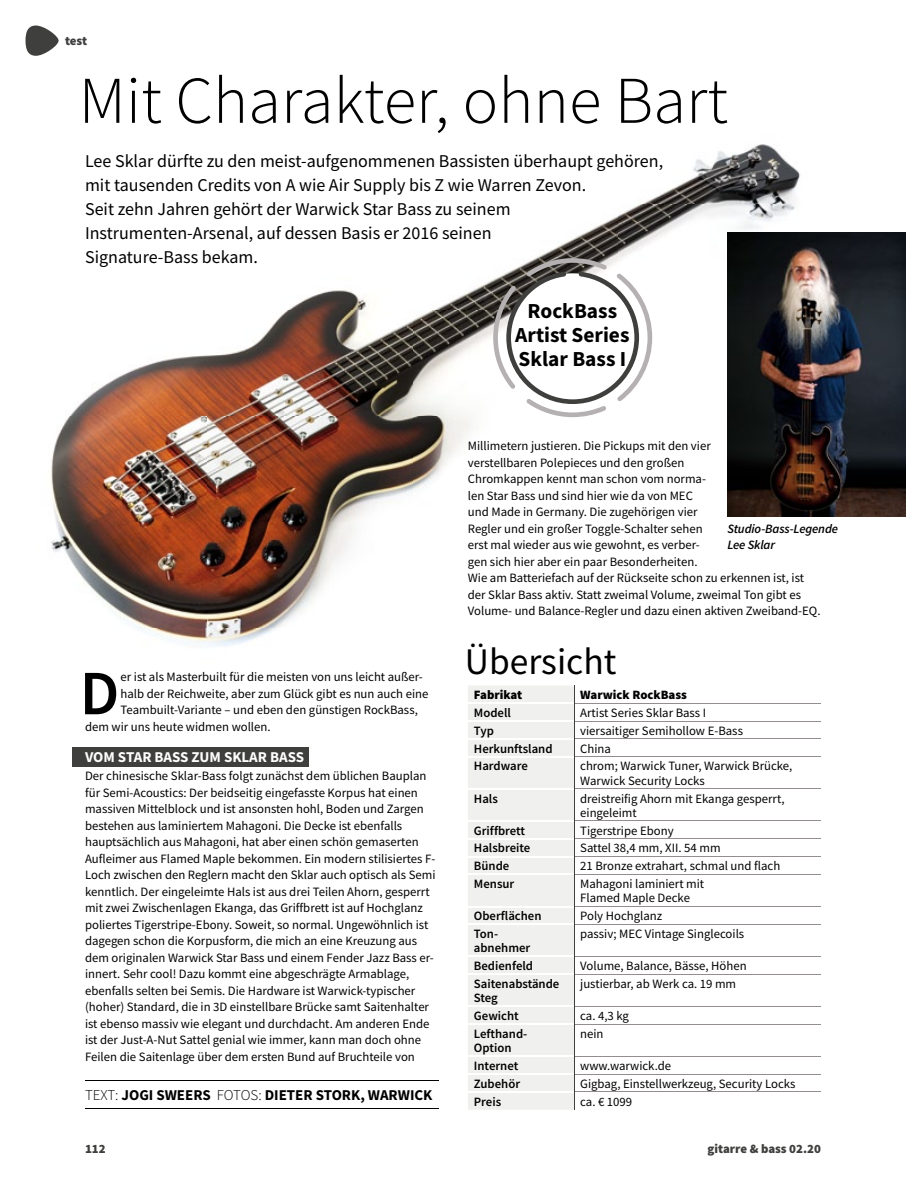
<style>
.page{position:relative;width:906px;height:1191px;background:#fff}
.page>*{position:absolute;margin:0;border:0;box-sizing:border-box;transform-origin:0 0}
.t1{font:300 66.75px "Source Sans Pro";color:#000}
.t2{font:600 63.15px "Source Sans Pro";color:#000}
.t3{font:37.5px "Source Sans Pro";color:#000}
.t4{font:700 21.3px/24.2px "Source Sans Pro";color:#000;text-align:center}
.t5{font:18px/24px "Source Sans Pro";color:#000}
.t6{font:700 15px "Source Sans Pro";color:#000}
.t7{font:700 15px "Source Sans Pro";color:#fff}
.t8{font:12.75px/16.5px "Source Sans Pro";color:#000}
.t9{font:600 12.75px/14.2px "Source Sans Pro";color:#000}
.t10{font:italic 600 12.75px/16.5px "Source Sans Pro";letter-spacing:-.01em;color:#000}
.t11{font:900 12.75px "Source Sans Pro";color:#3f3f3e}
.t12{font:900 12.75px "Source Sans Pro";color:#000}
.s1{font-weight:300}
</style>
<div class="page">
<hr style="left:85px;top:1080px;width:353px;height:1px;background:#000">
<hr style="left:85px;top:1108px;width:353px;height:1px;background:#000">
<img style="left:51px;top:144px;width:824px;height:502px">
<svg style="left:493px;top:258px;width:159px;height:159px"></svg>
<div style="left:72px;top:746px;width:236px;height:20px;background:#3f3f3e"></div>
<div style="left:468px;top:686px;width:106px;height:423px;background:#f0f1ef"></div>
<hr style="left:468px;top:720px;width:106px;height:2px;background:#fff">
<hr style="left:468px;top:738px;width:106px;height:1px;background:#fff">
<hr style="left:468px;top:756px;width:106px;height:1px;background:#fff">
<hr style="left:468px;top:788px;width:106px;height:1px;background:#fff">
<hr style="left:468px;top:820px;width:106px;height:1px;background:#fff">
<hr style="left:468px;top:838px;width:106px;height:1px;background:#fff">
<hr style="left:468px;top:856px;width:106px;height:1px;background:#fff">
<hr style="left:468px;top:873px;width:106px;height:2px;background:#fff">
<hr style="left:468px;top:905px;width:106px;height:2px;background:#fff">
<hr style="left:468px;top:923px;width:106px;height:2px;background:#fff">
<hr style="left:468px;top:955px;width:106px;height:2px;background:#fff">
<hr style="left:468px;top:973px;width:106px;height:2px;background:#fff">
<hr style="left:468px;top:1005px;width:106px;height:2px;background:#fff">
<hr style="left:468px;top:1023px;width:106px;height:2px;background:#fff">
<hr style="left:468px;top:1055px;width:106px;height:2px;background:#fff">
<hr style="left:468px;top:1073px;width:106px;height:1px;background:#fff">
<hr style="left:468px;top:1091px;width:106px;height:1px;background:#fff">
<hr style="left:468px;top:702px;width:106px;height:2px;background:#fff">
<hr style="left:574px;top:703px;width:246px;height:1px;background:#938e8d">
<hr style="left:574px;top:720px;width:246px;height:1px;background:#938e8d">
<hr style="left:574px;top:738px;width:246px;height:1px;background:#938e8d">
<hr style="left:574px;top:756px;width:246px;height:1px;background:#938e8d">
<hr style="left:574px;top:788px;width:246px;height:1px;background:#938e8d">
<hr style="left:574px;top:820px;width:246px;height:1px;background:#938e8d">
<hr style="left:574px;top:838px;width:246px;height:1px;background:#938e8d">
<hr style="left:574px;top:856px;width:246px;height:1px;background:#938e8d">
<hr style="left:574px;top:874px;width:246px;height:1px;background:#938e8d">
<hr style="left:574px;top:906px;width:246px;height:1px;background:#938e8d">
<hr style="left:574px;top:924px;width:246px;height:1px;background:#938e8d">
<hr style="left:574px;top:956px;width:246px;height:1px;background:#938e8d">
<hr style="left:574px;top:974px;width:246px;height:1px;background:#938e8d">
<hr style="left:574px;top:1006px;width:246px;height:1px;background:#938e8d">
<hr style="left:574px;top:1023px;width:246px;height:1px;background:#938e8d">
<hr style="left:574px;top:1055px;width:246px;height:1px;background:#938e8d">
<hr style="left:574px;top:1073px;width:246px;height:1px;background:#938e8d">
<hr style="left:574px;top:1091px;width:246px;height:1px;background:#938e8d">
<svg style="left:574px;top:685px;width:1px;height:71px"></svg>
<hr style="left:574px;top:756px;width:1px;height:33px;background:#3f3f3e">
<hr style="left:574px;top:789px;width:1px;height:32px;background:#3f3f3e">
<svg style="left:574px;top:821px;width:1px;height:53px"></svg>
<hr style="left:574px;top:874px;width:1px;height:32px;background:#3f3f3e">
<svg style="left:574px;top:906px;width:1px;height:18px"></svg>
<hr style="left:574px;top:924px;width:1px;height:32px;background:#3f3f3e">
<svg style="left:574px;top:956px;width:1px;height:18px"></svg>
<hr style="left:574px;top:974px;width:1px;height:32px;background:#3f3f3e">
<svg style="left:574px;top:1006px;width:1px;height:18px"></svg>
<hr style="left:574px;top:1024px;width:1px;height:32px;background:#3f3f3e">
<svg style="left:574px;top:1056px;width:1px;height:53px"></svg>
<img style="left:727px;top:233px;width:179px;height:283px">
<svg style="left:26px;top:26px;width:33px;height:30px"></svg>
<p class="t11" style="left:65px;top:32px;width:24px">test</p>
<p class="t1" style="left:79px;top:60px;width:651px">Mit Charakter, ohne Bart</p>
<p class="t5" style="left:85px;top:148px;width:579px">Lee Sklar dürfte zu den meist-aufgenommenen Bassisten überhaupt gehören, mit tausenden Credits von A wie Air Supply bis Z wie Warren Zevon.<br>Seit zehn Jahren gehört der Warwick Star Bass zu seinem Instrumenten-Arsenal, auf dessen Basis er 2016 seinen<br>Signature-Bass bekam.</p>
<p class="t4" style="left:515px;top:298px;width:116px">RockBass<br>Artist Series<br>Sklar Bass I</p>
<p class="t2" style="left:80px;top:652px;width:41px">D</p>
<p class="t8" style="left:121px;top:668px;width:304px">er ist als Masterbuilt für die meisten von uns leicht außer-</p>
<p class="t8" style="left:121px;top:685px;width:309px">halb der Reichweite, aber zum Glück gibt es nun auch eine</p>
<p class="t8" style="left:121px;top:701px;width:299px">Teambuilt-Variante – und eben den günstigen RockBass,</p>
<p class="t8" style="left:85px;top:718px;width:187px">dem wir uns heute widmen wollen.</p>
<p class="t7" style="left:85px;top:746px;width:220px">VOM STAR BASS ZUM SKLAR BASS</p>
<p class="t8" style="left:85px;top:767px;width:352px">Der chinesische Sklar-Bass folgt zunächst dem üblichen Bauplan für Semi-Acoustics: Der beidseitig eingefasste Korpus hat einen massiven Mittelblock und ist ansonsten hohl, Boden und Zargen bestehen aus laminiertem Mahagoni. Die Decke ist ebenfalls hauptsächlich aus Mahagoni, hat aber einen schön gemaserten Aufleimer aus Flamed Maple bekommen. Ein modern stilisiertes F-Loch zwischen den Reglern macht den Sklar auch optisch als Semi kenntlich. Der eingeleimte Hals ist aus drei Teilen Ahorn, gesperrt mit zwei Zwischenlagen Ekanga, das Griffbrett ist auf Hochglanz poliertes Tigerstripe-Ebony. Soweit, so normal. Ungewöhnlich ist dagegen schon die Korpusform, die mich an eine Kreuzung aus dem originalen Warwick Star Bass und einem Fender Jazz Bass er&shy;innert. Sehr cool! Dazu kommt eine abgeschrägte Armablage, ebenfalls selten bei Semis. Die Hardware ist Warwick-typischer (hoher) Standard, die in 3D einstellbare Brücke samt Saitenhalter ist ebenso massiv wie elegant und durchdacht. Am anderen Ende ist der Just-A-Nut Sattel genial wie immer, kann man doch ohne Feilen die Saitenlage über dem ersten Bund auf Bruchteile von</p>
<p class="t6" style="left:85px;top:1084px;width:349px"><span class="s1">TEXT:</span> JOGI SWEERS <span class="s1">FOTOS:</span> DIETER STORK, WARWICK</p>
<p class="t8" style="left:468px;top:437px;width:354px">Millimetern justieren. Die Pickups mit den vier<br>verstellbaren Polepieces und den großen<br>Chromkappen kennt man schon vom norma-<br>len Star Bass und sind hier wie da von MEC<br>und Made in Germany. Die zugehörigen vier<br>Regler und ein großer Toggle-Schalter sehen<br>erst mal wieder aus wie gewohnt, es verber-<br>gen sich hier aber ein paar Besonderheiten.<br>Wie am Batteriefach auf der Rückseite schon zu erkennen ist, ist der Sklar Bass aktiv. Statt zweimal Volume, zweimal Ton gibt es Volume- und Balance-Regler und dazu einen aktiven Zweiband-EQ.</p>
<p class="t10" style="left:727px;top:520px;width:112px">Studio-Bass-Legende<br>Lee Sklar</p>
<p class="t3" style="left:465px;top:638px;width:153px">Übersicht</p>
<p class="t12" style="left:474px;top:686px;width:50px">Fabrikat</p>
<p class="t12" style="left:580px;top:686px;width:108px">Warwick RockBass</p>
<p class="t9" style="left:474px;top:705px;width:39px">Modell</p>
<p class="t8" style="left:580px;top:704px;width:127px">Artist Series Sklar Bass I</p>
<p class="t9" style="left:474px;top:723px;width:22px">Typ</p>
<p class="t8" style="left:580px;top:722px;width:164px">viersaitiger Semihollow E-Bass</p>
<p class="t9" style="left:474px;top:741px;width:80px">Herkunftsland</p>
<p class="t8" style="left:580px;top:740px;width:32px">China</p>
<p class="t9" style="left:474px;top:759px;width:55px">Hardware</p>
<p class="t8" style="left:580px;top:759px;width:214px;line-height:14.2px">chrom; Warwick Tuner, Warwick Brücke,<br>Warwick Security Locks</p>
<p class="t9" style="left:474px;top:791px;width:25px">Hals</p>
<p class="t8" style="left:580px;top:791px;width:206px;line-height:14.2px">dreistreifig Ahorn mit Ekanga gesperrt, eingeleimt</p>
<p class="t9" style="left:474px;top:823px;width:53px">Griffbrett</p>
<p class="t8" style="left:580px;top:822px;width:95px">Tigerstripe Ebony</p>
<p class="t9" style="left:474px;top:841px;width:58px">Halsbreite</p>
<p class="t8" style="left:580px;top:840px;width:142px">Sattel 38,4 mm, XII. 54 mm</p>
<p class="t9" style="left:474px;top:859px;width:37px">Bünde</p>
<p class="t8" style="left:580px;top:858px;width:202px">21 Bronze extrahart, schmal und flach</p>
<p class="t9" style="left:474px;top:876px;width:42px">Mensur</p>
<p class="t8" style="left:580px;top:876px;width:125px;line-height:14.2px">Mahagoni laminiert mit<br>Flamed Maple Decke</p>
<p class="t9" style="left:474px;top:908px;width:69px">Oberflächen</p>
<p class="t8" style="left:580px;top:907px;width:84px">Poly Hochglanz</p>
<p class="t9" style="left:474px;top:926px;width:58px">Ton&shy;abnehmer</p>
<p class="t8" style="left:580px;top:925px;width:166px">passiv; MEC Vintage Singlecoils</p>
<p class="t9" style="left:474px;top:958px;width:61px">Bedienfeld</p>
<p class="t8" style="left:580px;top:957px;width:168px">Volume, Balance, Bässe, Höhen</p>
<p class="t9" style="left:474px;top:976px;width:87px">Saiten abstände<br>Steg</p>
<p class="t8" style="left:580px;top:975px;width:157px">justierbar, ab Werk ca. 19 mm</p>
<p class="t9" style="left:474px;top:1008px;width:46px">Gewicht</p>
<p class="t8" style="left:580px;top:1007px;width:50px">ca. 4,3 kg</p>
<p class="t9" style="left:474px;top:1026px;width:55px">Lefthand-<br>Option</p>
<p class="t8" style="left:580px;top:1025px;width:25px">nein</p>
<p class="t9" style="left:474px;top:1058px;width:46px">Internet</p>
<p class="t8" style="left:580px;top:1057px;width:92px">www.warwick.de</p>
<p class="t9" style="left:474px;top:1076px;width:48px">Zubehör</p>
<p class="t8" style="left:580px;top:1075px;width:217px">Gigbag, Einstellwerkzeug, Security Locks</p>
<p class="t9" style="left:474px;top:1094px;width:29px">Preis</p>
<p class="t8" style="left:580px;top:1093px;width:54px">ca. € 1099</p>
<p class="t11" style="left:85px;top:1140px;width:22px">112</p>
<p class="t11" style="left:707px;top:1140px;width:115px">gitarre &amp; bass 02.20</p>
</div>
